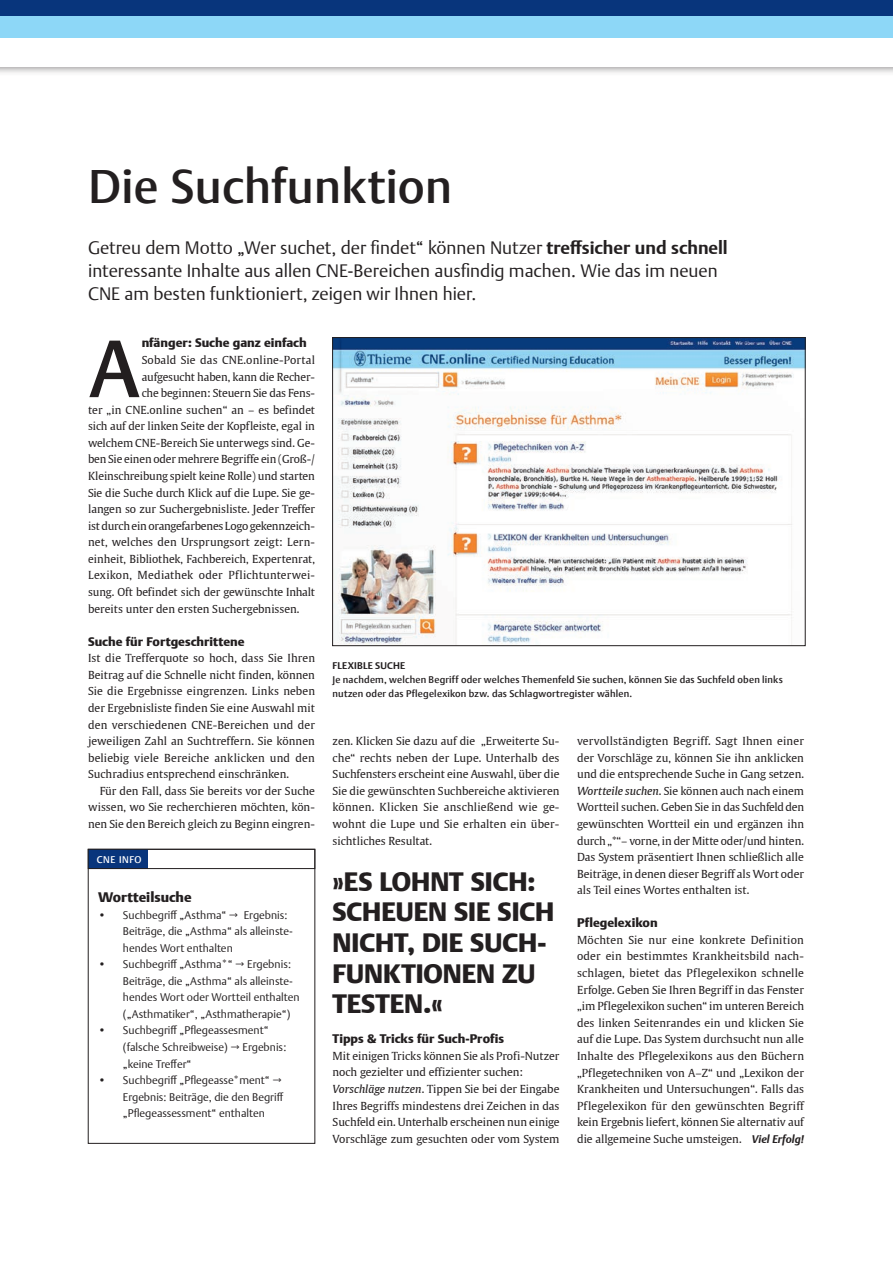
<style>
.page{position:relative;width:893px;height:1263px;background:#fff}
.page>*{position:absolute;margin:0;border:0;box-sizing:border-box;transform-origin:0 0}
.t1{font:500 80.1px "Thieme Argo 2011";color:#231f20}
.t2{font:500 46.95px "Thieme Argo 2011";letter-spacing:.005em;color:#231f20}
.t3{font:900 26.55px/30.6px "Thieme Argo 2011";color:#231f20}
.t4{font:300 18px/23.4px "Thieme Argo 2011";color:#231f20}
.t5{font:900 13.8px "Thieme Argo 2011";color:#231f20}
.t6{font:900 12.45px "Thieme Argo 2011";color:#231f20}
.t7{font:11.1px/16.5px "Thieme Gulliver 2011";letter-spacing:-.005em;color:#231f20;text-align:justify}
.t8{font:300 11.1px/16.5px "Thieme Argo 2011";color:#231f20}
.t9{font:11.1px "Thieme Gulliver 2011";letter-spacing:.02em;color:#231f20}
.t10{font:11.1px "Thieme Gulliver 2011";letter-spacing:.015em;color:#231f20}
.t11{font:500 9.6px/13.8px "Thieme Argo 2011";letter-spacing:.02em;color:#231f20}
.t12{font:700 9.6px "Thieme Argo 2011";letter-spacing:.02em;color:#231f20}
.t13{font:500 9.6px "Thieme Argo 2011";letter-spacing:.06em;color:#fff}
.s1{font-weight:700}
.s2{font-style:italic}
.s3{font-family:"Thieme Argo 2011";font-weight:700;font-style:italic}
.s4{font-size:27.9px}
</style>
<div class="page">
<div style="left:0;top:0;width:893px;height:76px;background:#231f20;opacity:.6"></div>
<div style="left:0;top:0;width:893px;height:67px;background:#fff"></div>
<div style="left:0;top:16px;width:893px;height:22px;background:#8dd7f7"></div>
<div style="left:0;top:0;width:893px;height:16px;background:#08357c"></div>
<img style="left:334px;top:339px;width:469px;height:305px">
<div style="left:332px;top:337px;width:473px;height:309px;border:1px solid #231f20"></div>
<div style="left:88px;top:849px;width:60px;height:19px;background:#08357c"></div>
<div style="left:88px;top:849px;width:227px;height:20px;border:1px solid #231f20"></div>
<h2 class="t2" style="left:89px;top:156px;width:365px">Die Suchfunktion</h2>
<h3 class="t4" style="left:88px;top:235px;width:641px">Getreu dem Motto „Wer suchet, der findet“ können Nutzer <span class="s1">treffsicher und schnell </span>interessante Inhalte aus allen CNE-Bereichen ausfindig machen. Wie das im neuen<br>CNE am besten funktioniert, zeigen wir Ihnen hier.</h3>
<p class="t6" style="left:142px;top:335px;width:167px">nfänger: Suche ganz einfach</p>
<p class="t10" style="left:142px;top:352px;width:175px">Sobald Sie das CNE.online-Portal</p>
<p class="t7" style="left:142px;top:368px;width:175px">aufgesucht haben, kann die Recher-</p>
<p class="t7" style="left:142px;top:384px;width:175px">che beginnen: Steuern Sie das Fens-</p>
<p class="t7" style="left:88px;top:401px;width:228px">ter „in CNE.online suchen“ an – es befindet</p>
<p class="t7" style="left:88px;top:417px;width:228px">sich auf der linken Seite der Kopfleiste, egal in</p>
<p class="t7" style="left:88px;top:434px;width:228px">welchem CNE-Bereich Sie unterwegs sind. Ge-</p>
<p class="t7" style="left:88px;top:451px;width:228px">ben Sie einen oder mehrere Begriffe ein (Groß-/</p>
<p class="t7" style="left:88px;top:467px;width:228px">Kleinschreibung spielt keine Rolle) und starten</p>
<p class="t7" style="left:88px;top:484px;width:228px">Sie die Suche durch Klick auf die Lupe. Sie ge-</p>
<p class="t7" style="left:88px;top:500px;width:228px">langen so zur Suchergebnisliste. Jeder Treffer</p>
<p class="t7" style="left:88px;top:517px;width:228px">ist durch ein orangefarbenes Logo gekennzeich-</p>
<p class="t7" style="left:88px;top:533px;width:228px">net, welches den Ursprungsort zeigt: Lern-</p>
<p class="t7" style="left:88px;top:550px;width:228px">einheit, Bibliothek, Fachbereich, Expertenrat,</p>
<p class="t9" style="left:88px;top:567px;width:228px">Lexikon, Mediathek oder Pflichtunterwei-</p>
<p class="t7" style="left:88px;top:583px;width:228px">sung. Oft befindet sich der gewünschte Inhalt</p>
<p class="t7" style="left:88px;top:600px;width:213px">bereits unter den ersten Suchergebnissen.</p>
<p class="t6" style="left:88px;top:633px;width:158px">Suche für Fortgeschrittene</p>
<p class="t7" style="left:88px;top:649px;width:228px">Ist die Trefferquote so hoch, dass Sie Ihren Beitrag auf die Schnelle nicht finden, können Sie die Ergebnisse eingrenzen. Links neben der Ergebnisliste finden Sie eine Auswahl mit den verschiedenen CNE-Bereichen und der jeweiligen Zahl an Suchtreffern. Sie können beliebig viele Bereiche anklicken und den Suchradius entsprechend einschränken.</p>
<p class="t7" style="left:88px;top:782px;width:228px;text-indent:12px">Für den Fall, dass Sie bereits vor der Suche wissen, wo Sie recherchieren möchten, kön&shy;nen Sie den Bereich gleich zu Beginn eingren-</p>
<h1 class="t1" style="left:89px;top:316px;width:52px">A</h1>
<p class="t12" style="left:333px;top:659px;width:74px">FLEXIBLE SUCHE</p>
<p class="t11" style="left:333px;top:672px;width:452px">Je nachdem, welchen Begriff oder welches Themenfeld Sie suchen, können Sie das Suchfeld oben links nutzen oder das Pflegelexikon bzw. das Schlagwortregister wählen.</p>
<p class="t7" style="left:333px;top:732px;width:228px">zen. Klicken Sie dazu auf die „Erweiterte Su&shy;che“ rechts neben der Lupe. Unterhalb des Suchfensters erscheint eine Auswahl, über die Sie die gewünschten Suchbereiche aktivieren können. Klicken Sie anschließend wie ge&shy;wohnt die Lupe und Sie erhalten ein über&shy;sichtliches Resultat.</p>
<p class="t7" style="left:577px;top:732px;width:228px">vervollständigten Begriff. Sagt Ihnen einer der Vorschläge zu, können Sie ihn anklicken und die entsprechende Suche in Gang setzen.<br><span class="s2">Wortteile suchen</span>. Sie können auch nach einem Wortteil suchen. Geben Sie in das Suchfeld den gewünschten Wortteil ein und ergänzen ihn durch „*“– vorne, in der Mitte oder/und hinten.<br>Das System präsentiert Ihnen schließlich alle Beiträge, in denen dieser Begriff als Wort oder als Teil eines Wortes enthalten ist.</p>
<p class="t6" style="left:577px;top:915px;width:82px">Pflegelexikon</p>
<p class="t7" style="left:577px;top:931px;width:228px">Möchten Sie nur eine konkrete Definition oder ein bestimmtes Krankheitsbild nach&shy;schlagen, bietet das Pflegelexikon schnelle Erfolge. Geben Sie Ihren Begriff in das Fenster „im Pflegelexikon suchen“ im unteren Bereich des linken Seitenrandes ein und klicken Sie auf die Lupe. Das System durchsucht nun alle Inhalte des Pflegelexikons aus den Büchern „Pflegetechniken von A–Z“ und „Lexikon der Krankheiten und Untersuchungen“. Falls das Pflegelexikon für den gewünschten Begriff kein Ergebnis liefert, können Sie alternativ auf die allgemeine Suche umsteigen. <span class="s3">Viel Erfolg!</span></p>
<p class="t13" style="left:97px;top:853px;width:46px">CNE INFO</p>
<p class="t5" style="left:98px;top:888px;width:95px">Wortteilsuche</p>
<p class="t8" style="left:123px;top:906px;width:172px;text-indent:-25px">• Suchbegriff „Asthma“ → Ergebnis:<br>Beiträge, die „Asthma“ als alleinste&shy;hendes Wort enthalten</p>
<p class="t8" style="left:123px;top:956px;width:178px;text-indent:-25px">• Suchbegriff „Asthma*“ → Ergebnis:<br>Beiträge, die „Asthma“ als alleinste&shy;hendes Wort oder Wortteil enthalten („Asthmatiker“, „Asthmatherapie“)</p>
<p class="t8" style="left:123px;top:1022px;width:165px;text-indent:-25px">• Suchbegriff „Pflegeassesment“ (falsche Schreibweise) → Ergebnis: „keine Treffer“</p>
<p class="t8" style="left:123px;top:1072px;width:162px;text-indent:-25px">• Suchbegriff „Pflegeasse*ment“ →<br>Ergebnis: Beiträge, die den Begriff „Pflegeassessment“ enthalten</p>
<h3 class="t3" style="left:333px;top:866px;width:223px"><span class="s4">»</span>ES LOHNT SICH:<br>SCHEUEN SIE SICH<br>NICHT, DIE SUCH-<br>FUNKTIONEN ZU<br>TESTEN<span class="s4">.«</span></h3>
<p class="t6" style="left:333px;top:1031px;width:173px">Tipps &amp; Tricks für Such-Profis</p>
<p class="t7" style="left:333px;top:1047px;width:228px;text-align:left">Mit einigen Tricks können Sie als Profi-Nutzer noch gezielter und effizienter suchen:<br><span class="s2">Vorschläge nutzen</span>. Tippen Sie bei der Eingabe Ihres Begriffs mindestens drei Zeichen in das Suchfeld ein. Unterhalb erscheinen nun einige Vorschläge zum gesuchten oder vom System</p>
</div>
